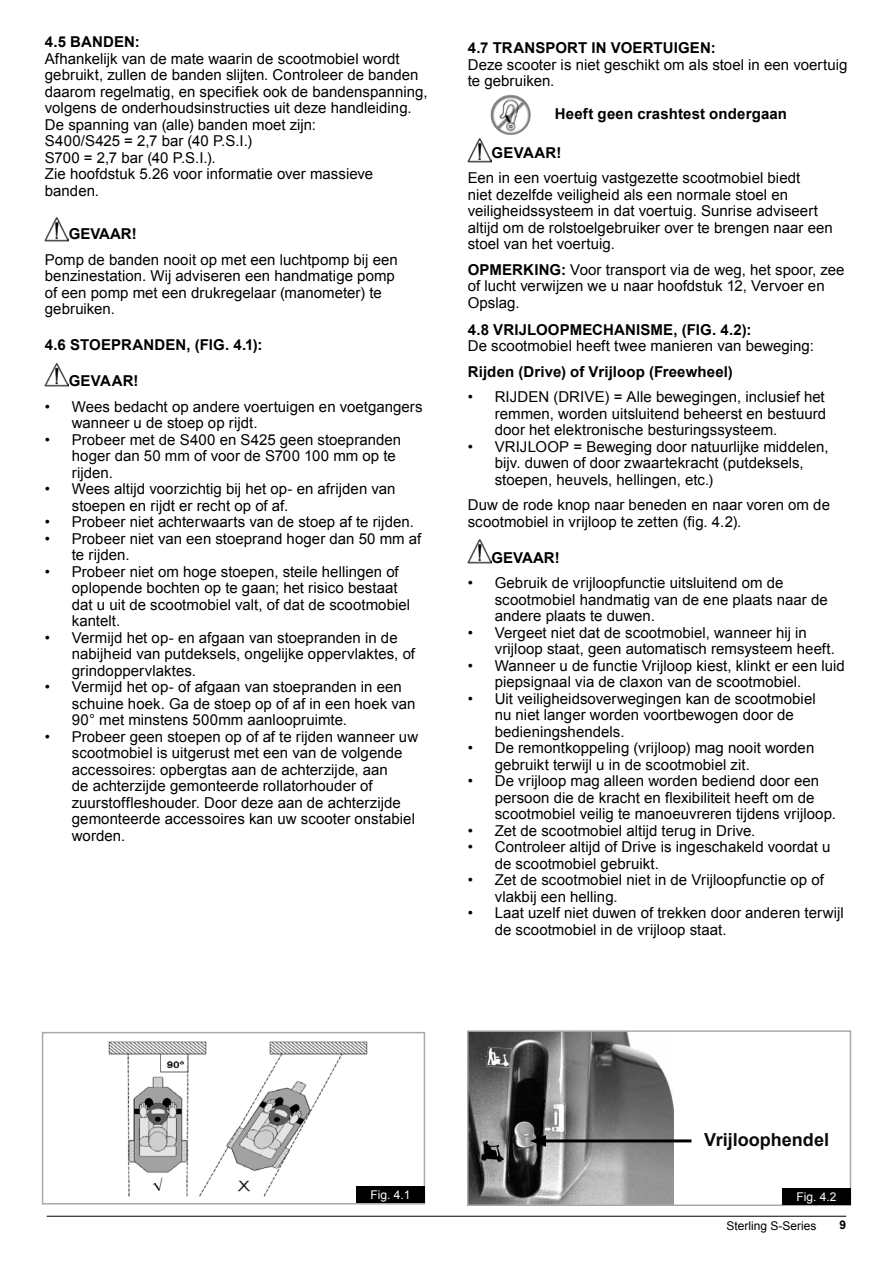
<style>
.page{position:relative;width:893px;height:1263px;background:#fff}
.page>*{position:absolute;margin:0;border:0;box-sizing:border-box;transform-origin:0 0}
.t1{font:700 18px "Arial";color:#0a0a0b}
.t2{font:15px/16.5px "Arial";letter-spacing:.005em;color:#000}
.t3{font:700 15px "Arial";letter-spacing:.01em;color:#000}
.t4{font:12px "Arial";color:#000}
.t5{font:12px "Arial";color:#fff}
.t6{font:700 12px "Arial";color:#000}
.s1{font-weight:700}
</style>
<div class="page">
<hr style="left:47px;top:1216px;width:799px;height:1px;background:#000">
<img style="left:45px;top:217px;width:24px;height:24px">
<img style="left:45px;top:362px;width:24px;height:25px">
<img style="left:108px;top:1041px;width:260px;height:156px">
<div style="left:42px;top:1032px;width:383px;height:172px;border:2px solid #a7a9ac"></div>
<div style="left:356px;top:1186px;width:68px;height:17px;background:#000"></div>
<img style="left:490px;top:95px;width:41px;height:40px">
<img style="left:468px;top:138px;width:24px;height:24px">
<img style="left:468px;top:539px;width:24px;height:24px">
<img style="left:470px;top:1033px;width:203px;height:170px">
<div style="left:467px;top:1030px;width:384px;height:176px;border:2px solid #a7a9ac"></div>
<div style="left:782px;top:1188px;width:68px;height:17px;background:#000"></div>
<hr style="left:540px;top:1139px;width:151px;height:3px;background:#000">
<svg style="left:530px;top:1135px;width:16px;height:12px"></svg>
<p class="t3" style="left:45px;top:32px;width:96px">4.5 BANDEN:</p>
<p class="t2" style="left:45px;top:50px;width:384px">Afhankelijk van de mate waarin de scootmobiel wordt gebruikt, zullen de banden slijten. Controleer de banden daarom regelmatig, en specifiek ook de bandenspanning, volgens de onderhoudsinstructies uit deze handleiding.<br>De spanning van (alle) banden moet zijn:<br>S400/S425 = 2,7 bar (40 P.S.I.)<br>S700 = 2,7 bar (40 P.S.I.).<br>Zie hoofdstuk 5.26 voor informatie over massieve banden.</p>
<p class="t3" style="left:69px;top:224px;width:70px">GEVAAR!</p>
<p class="t2" style="left:45px;top:252px;width:354px">Pomp de banden nooit op met een luchtpomp bij een benzinestation. Wij adviseren een handmatige pomp of een pomp met een drukregelaar (manometer) te gebruiken.</p>
<p class="t3" style="left:45px;top:335px;width:219px">4.6 STOEPRANDEN, (FIG. 4.1):</p>
<p class="t3" style="left:69px;top:371px;width:71px">GEVAAR!</p>
<p class="t2" style="left:72px;top:399px;width:352px;text-indent:-27px">• Wees bedacht op andere voertuigen en voetgangers wanneer u de stoep op rijdt.</p>
<p class="t2" style="left:72px;top:432px;width:331px;text-indent:-27px">• Probeer met de S400 en S425 geen stoepranden hoger dan 50 mm of voor de S700 100 mm op te rijden.</p>
<p class="t2" style="left:72px;top:481px;width:325px;text-indent:-27px">• Wees altijd voorzichtig bij het op- en afrijden van stoepen en rijdt er recht op of af.</p>
<p class="t2" style="left:45px;top:514px;width:370px">• Probeer niet achterwaarts van de stoep af te rijden.</p>
<p class="t2" style="left:72px;top:531px;width:351px;text-indent:-27px">• Probeer niet van een stoeprand hoger dan 50 mm af te rijden.</p>
<p class="t2" style="left:72px;top:564px;width:340px;text-indent:-27px">• Probeer niet om hoge stoepen, steile hellingen of oplopende bochten op te gaan; het risico bestaat dat u uit de scootmobiel valt, of dat de scootmobiel kantelt.</p>
<p class="t2" style="left:72px;top:630px;width:345px;text-indent:-27px">• Vermijd het op- en afgaan van stoepranden in de nabijheid van putdeksels, ongelijke oppervlaktes, of grindoppervlaktes.</p>
<p class="t2" style="left:72px;top:679px;width:345px;text-indent:-27px">• Vermijd het op- of afgaan van stoepranden in een schuine hoek. Ga de stoep op of af in een hoek van<br>90° met minstens 500mm aanloopruimte.</p>
<p class="t2" style="left:72px;top:729px;width:348px;text-indent:-27px">• Probeer geen stoepen op of af te rijden wanneer uw scootmobiel is uitgerust met een van de volgende accessoires: opbergtas aan de achterzijde, aan<br>de achterzijde gemonteerde rollatorhouder of zuurstoffleshouder. Door deze aan de achterzijde gemonteerde accessoires kan uw scooter onstabiel worden.</p>
<p class="t3" style="left:468px;top:38px;width:249px">4.7 TRANSPORT IN VOERTUIGEN:</p>
<p class="t2" style="left:468px;top:57px;width:381px">Deze scooter is niet geschikt om als stoel in een voertuig te gebruiken.</p>
<p class="t3" style="left:555px;top:104px;width:234px">Heeft geen crashtest ondergaan</p>
<p class="t3" style="left:492px;top:142px;width:71px">GEVAAR!</p>
<p class="t2" style="left:468px;top:170px;width:367px">Een in een voertuig vastgezette scootmobiel biedt<br>niet dezelfde veiligheid als een normale stoel en veiligheidssysteem in dat voertuig. Sunrise adviseert altijd om de rolstoelgebruiker over te brengen naar een stoel van het voertuig.</p>
<p class="t2" style="left:468px;top:261px;width:378px"><span class="s1">OPMERKING:</span> Voor transport via de weg, het spoor, zee of lucht verwijzen we u naar hoofdstuk 12, Vervoer en<br>Opslag.</p>
<p class="t3" style="left:468px;top:319px;width:285px">4.8 VRIJLOOPMECHANISME, (FIG. 4.2):</p>
<p class="t2" style="left:468px;top:338px;width:348px">De scootmobiel heeft twee manieren van beweging:</p>
<p class="t3" style="left:468px;top:361px;width:267px">Rijden (Drive) of Vrijloop (Freewheel)</p>
<p class="t2" style="left:495px;top:389px;width:333px;text-align:justify;text-indent:-27px">• RIJDEN (DRIVE) = Alle bewegingen, inclusief het remmen, worden uitsluitend beheerst en bestuurd door het elektronische besturingssysteem.</p>
<p class="t2" style="left:495px;top:438px;width:335px;text-indent:-27px">• VRIJLOOP = Beweging door natuurlijke middelen, bijv. duwen of door zwaartekracht (putdeksels, stoepen, heuvels, hellingen, etc.)</p>
<p class="t2" style="left:468px;top:497px;width:364px">Duw de rode knop naar beneden en naar voren om de scootmobiel in vrijloop te zetten (fig. 4.2).</p>
<p class="t3" style="left:492px;top:547px;width:70px">GEVAAR!</p>
<p class="t2" style="left:495px;top:575px;width:334px;text-indent:-27px">• Gebruik de vrijloopfunctie uitsluitend om de scootmobiel handmatig van de ene plaats naar de andere plaats te duwen.</p>
<p class="t2" style="left:495px;top:624px;width:342px;text-indent:-27px">• Vergeet niet dat de scootmobiel, wanneer hij in vrijloop staat, geen automatisch remsysteem heeft.</p>
<p class="t2" style="left:495px;top:657px;width:352px;text-indent:-27px">• Wanneer u de functie Vrijloop kiest, klinkt er een luid piepsignaal via de claxon van de scootmobiel.</p>
<p class="t2" style="left:495px;top:690px;width:322px;text-indent:-27px">• Uit veiligheidsoverwegingen kan de scootmobiel nu niet langer worden voortbewogen door de bedieningshendels.</p>
<p class="t2" style="left:495px;top:740px;width:321px;text-indent:-27px">• De remontkoppeling (vrijloop) mag nooit worden gebruikt terwijl u in de scootmobiel zit.</p>
<p class="t2" style="left:495px;top:773px;width:343px;text-indent:-27px">• De vrijloop mag alleen worden bediend door een persoon die de kracht en flexibiliteit heeft om de scootmobiel veilig te manoeuvreren tijdens vrijloop.</p>
<p class="t2" style="left:468px;top:822px;width:289px">• Zet de scootmobiel altijd terug in Drive.</p>
<p class="t2" style="left:495px;top:839px;width:337px;text-indent:-27px">• Controleer altijd of Drive is ingeschakeld voordat u de scootmobiel gebruikt.</p>
<p class="t2" style="left:495px;top:872px;width:331px;text-indent:-27px">• Zet de scootmobiel niet in de Vrijloopfunctie op of vlakbij een helling.</p>
<p class="t2" style="left:495px;top:905px;width:350px;text-indent:-27px">• Laat uzelf niet duwen of trekken door anderen terwijl de scootmobiel in de vrijloop staat.</p>
<p class="t5" style="left:370px;top:1187px;width:42px">Fig. 4.1</p>
<p class="t1" style="left:704px;top:1127px;width:126px">Vrijloophendel</p>
<p class="t5" style="left:796px;top:1189px;width:42px">Fig. 4.2</p>
<p class="t4" style="left:726px;top:1217px;width:92px">Sterling S-Series</p>
<p class="t6" style="left:839px;top:1217px;width:8px">9</p>
</div>
